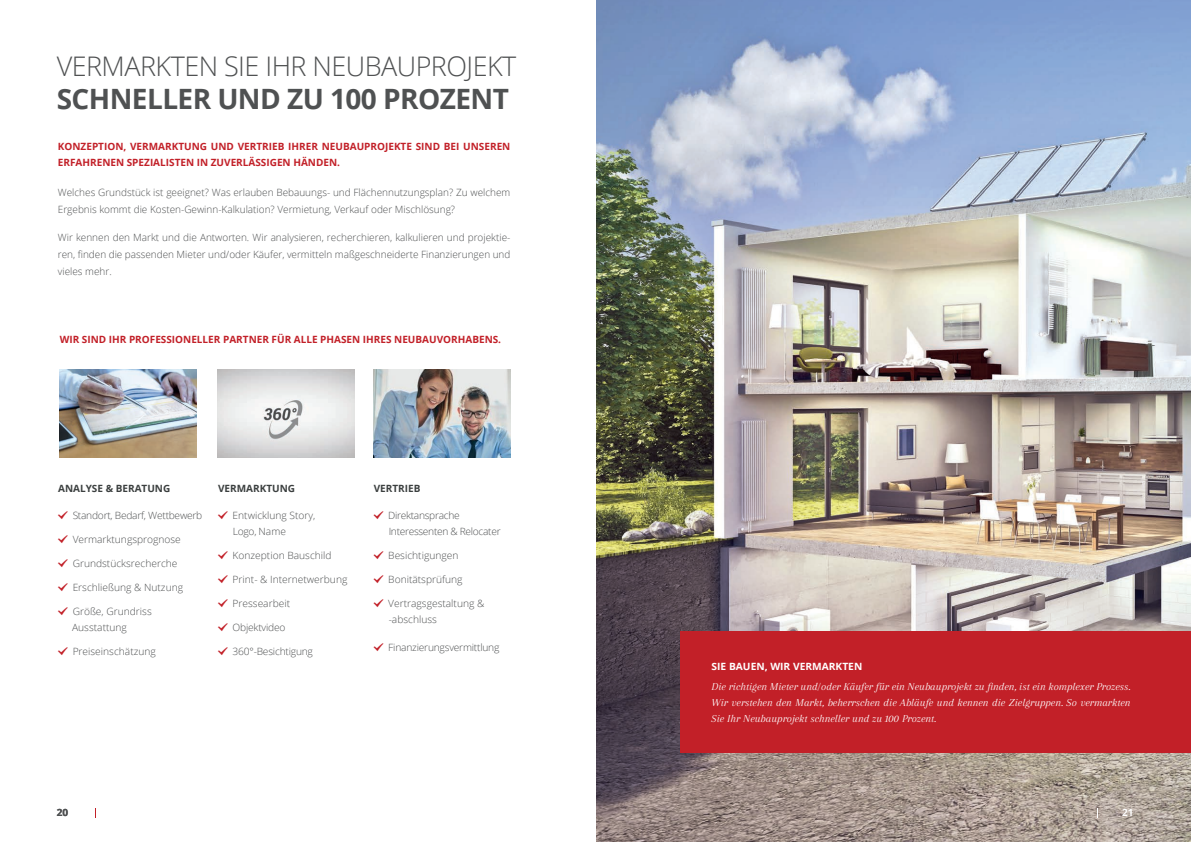
<style>
.page{position:relative;width:1191px;height:842px;background:#fff}
.page>*{position:absolute;margin:0;border:0;box-sizing:border-box;transform-origin:0 0}
.t1{font:700 28px "Open Sans";letter-spacing:-.02em;color:#4f5152}
.t2{font:300 27px "Open Sans";letter-spacing:-.02em;color:#4f5152}
.t3{font:italic 11px/16px "Arapey";color:#fff;text-align:justify}
.t4{font:300 10px/17px "Open Sans";color:#4f5152}
.t5{font:700 10px/16px "Open Sans";color:#c22028}
.t6{font:300 10px "Open Sans";letter-spacing:-.02em;color:#4f5152}
.t7{font:300 10px/16px "Open Sans";letter-spacing:-.03em;color:#4f5152}
.t8{font:700 10px "Open Sans";color:#3b3f3f}
.t9{font:700 10px "Open Sans";color:#fff}
.t10{font:300 10px "Open Sans";letter-spacing:-.025em;color:#4f5152}
.t11{font:700 10px "Open Sans";color:#4f5152}
.s1{color:#4f5152}
</style>
<div class="page">
<img style="left:596px;top:0;width:595px;height:842px">
<img style="left:60px;top:370px;width:136px;height:87px">
<img style="left:217px;top:370px;width:137px;height:87px">
<img style="left:374px;top:370px;width:136px;height:87px">
<div style="left:680px;top:631px;width:511px;height:122px;background:#c22028"></div>
<h2 class="t2" style="left:57px;top:48px;width:461px">VERMARKTEN SIE IHR NEUBAUPROJEKT</h2>
<h1 class="t1" style="left:57px;top:79px;width:454px">SCHNELLER UND ZU 100 PROZENT</h1>
<p class="t5" style="left:58px;top:138px;width:454px">KONZEPTION, VERMARKTUNG UND VERTRIEB IHRER NEUBAUPROJEKTE SIND BEI UNSEREN<br>ERFAHRENEN SPEZIALISTEN IN ZUVERLÄSSIGEN HÄNDEN.</p>
<p class="t4" style="left:58px;top:184px;width:454px">Welches Grundstück ist geeignet? Was erlauben Bebauungs- und Flächennutzungsplan? Zu welchem<br>Ergebnis kommt die Kosten-Gewinn-Kalkulation? Vermietung, Verkauf oder Mischlösung?</p>
<p class="t4" style="left:58px;top:229px;width:454px;text-align:justify">Wir kennen den Markt und die Antworten. Wir analysieren, recherchieren, kalkulieren und projektie&shy;ren, finden die passenden Mieter und/oder Käufer, vermitteln maßgeschneiderte Finanzierungen und vieles mehr.</p>
<p class="t5" style="left:60px;top:332px;width:443px">WIR SIND IHR PROFESSIONELLER PARTNER FÜR ALLE PHASEN IHRES NEUBAUVORHABENS.</p>
<p class="t8" style="left:58px;top:481px;width:114px">ANALYSE &amp; BERATUNG</p>
<p class="t10" style="left:73px;top:508px;width:131px">Standort, Bedarf, Wettbewerb</p>
<p class="t4" style="left:73px;top:530px;width:110px">Vermarktungsprognose</p>
<p class="t4" style="left:73px;top:554px;width:106px">Grundstücksrecherche</p>
<p class="t4" style="left:73px;top:578px;width:112px">Erschließung &amp; Nutzung</p>
<p class="t4" style="left:72px;top:603px;width:81px;line-height:16px">Größe, Grundriss<br>Ausstattung</p>
<p class="t4" style="left:73px;top:642px;width:85px">Preiseinschätzung</p>
<p class="t8" style="left:218px;top:481px;width:78px">VERMARKTUNG</p>
<p class="t4" style="left:233px;top:507px;width:84px;line-height:16px">Entwicklung Story,<br>Logo, Name</p>
<p class="t4" style="left:233px;top:546px;width:100px">Konzeption Bauschild</p>
<p class="t4" style="left:233px;top:570px;width:116px">Print- &amp; Internetwerbung</p>
<p class="t4" style="left:233px;top:594px;width:59px">Pressearbeit</p>
<p class="t6" style="left:233px;top:620px;width:54px">Objektvideo</p>
<p class="t6" style="left:233px;top:644px;width:82px">360°-Besichtigung</p>
<p class="t8" style="left:374px;top:481px;width:48px">VERTRIEB</p>
<p class="t7" style="left:388px;top:507px;width:114px">Direktansprache<br>Interessenten &amp; Relocater</p>
<p class="t4" style="left:388px;top:546px;width:72px">Besichtigungen</p>
<p class="t4" style="left:388px;top:570px;width:76px">Bonitätsprüfung</p>
<p class="t4" style="left:388px;top:595px;width:98px;line-height:16px">Vertragsgestaltung &amp; -abschluss</p>
<p class="t6" style="left:388px;top:640px;width:113px">Finanzierungsvermittlung</p>
<p class="t9" style="left:711px;top:660px;width:152px">SIE BAUEN, WIR VERMARKTEN</p>
<p class="t3" style="left:711px;top:679px;width:420px">Die richtigen Mieter und/oder Käufer für ein Neubauprojekt zu finden, ist ein komplexer Prozess.<br>Wir verstehen den Markt, beherrschen die Abläufe und kennen die Zielgruppen. So vermarkten Sie Ihr Neubauprojekt schneller und zu 100 Prozent.</p>
<p class="t11" style="left:57px;top:805px;width:13px">20</p>
<p class="t9" style="left:1122px;top:805px;width:14px">21<span class="s1">21</span></p>
</div>
